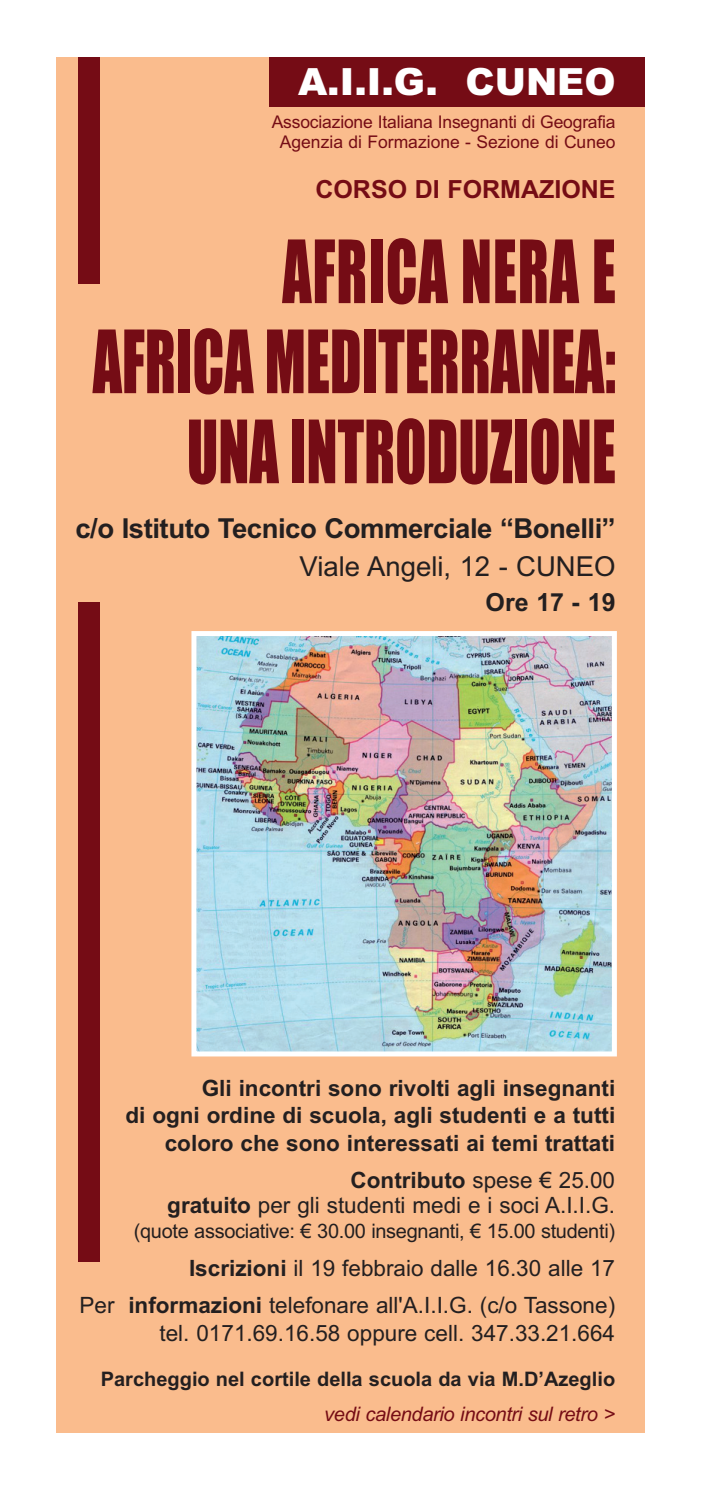
<style>
.page{position:relative;width:702px;height:1489px;background:#fff}
.page>*{position:absolute;margin:0;border:0;box-sizing:border-box;transform-origin:0 0}
.t1{font:80.5px/90px "Impact";color:#750c15;text-align:right;scale:.71 1}
.t2{font:900 37.5px "Arial";color:#fff}
.t3{font:700 27.5px "Arial";letter-spacing:-.015em;color:#231f20}
.t4{font:27.5px "Arial";color:#231f20}
.t5{font:700 25px "Arial";color:#750c15}
.t6{font:700 25px "Arial";color:#231f20}
.t7{font:22.5px/25px "Arial";color:#231f20;text-align:right}
.t8{font:700 22.5px/27.5px "Arial";color:#231f20;text-align:right}
.t9{font:20px "Arial";letter-spacing:-.015em;color:#231f20}
.t10{font:700 20px "Arial";color:#231f20}
.t11{font:italic 20px "Arial";letter-spacing:-.015em;color:#750c15}
.t12{font:17.5px/20px "Arial";letter-spacing:-.01em;color:#750c15;text-align:center}
.s1{font-weight:700}
</style>
<div class="page">
<div style="left:57px;top:57px;width:588px;height:1374px;background:#fabc8d"></div>
<img style="left:197px;top:637px;width:414px;height:413px">
<div style="left:191px;top:631px;width:426px;height:425px;border:5px solid #fff"></div>
<div style="left:78px;top:602px;width:21px;height:659px;background:#750c15"></div>
<div style="left:269px;top:57px;width:375px;height:49px;background:#750c15"></div>
<div style="left:78px;top:57px;width:21px;height:226px;background:#750c15"></div>
<h2 class="t2" style="left:298px;top:61px;width:319px">A.I.I.G. CUNEO</h2>
<p class="t12" style="left:272px;top:114px;width:345px">Associazione Italiana Insegnanti di Geografia<br>Agenzia di Formazione - Sezione di Cuneo</p>
<p class="t5" style="left:315px;top:180px;width:302px">CORSO DI FORMAZIONE</p>
<h1 class="t1" style="left:93px;top:233px;width:738px">AFRICA NERA E<br>AFRICA MEDITERRANEA:<br>UNA INTRODUZIONE</h1>
<p class="t3" style="left:75px;top:518px;width:541px">c/o Istituto Tecnico Commerciale “Bonelli”</p>
<p class="t4" style="left:299px;top:556px;width:317px">Viale Angeli, 12 - CUNEO</p>
<p class="t6" style="left:485px;top:593px;width:131px">Ore 17 - 19</p>
<p class="t8" style="left:125px;top:1076px;width:491px">Gli incontri sono rivolti agli insegnanti<br>di ogni ordine di scuola, agli studenti e a tutti coloro che sono interessati ai temi trattati</p>
<p class="t7" style="left:167px;top:1170px;width:449px"><span class="s1">Contributo</span> spese € 25.00<br><span class="s1">gratuito</span> per gli studenti medi e i soci A.I.I.G.</p>
<p class="t9" style="left:134px;top:1223px;width:483px">(quote associative: € 30.00 insegnanti, € 15.00 studenti)</p>
<p class="t7" style="left:80px;top:1251px;width:537px;line-height:37.5px"><span class="s1">Iscrizioni</span> il 19 febbraio dalle 16.30 alle 17<br>Per <span class="s1">informazioni</span> telefonare all'A.I.I.G. (c/o Tassone)</p>
<p class="t7" style="left:159px;top:1322px;width:457px">tel. 0171.69.16.58 oppure cell. 347.33.21.664</p>
<p class="t10" style="left:101px;top:1371px;width:516px">Parcheggio nel cortile della scuola da via M.D’Azeglio</p>
<p class="t11" style="left:324px;top:1406px;width:292px">vedi calendario incontri sul retro &gt;</p>
</div>
